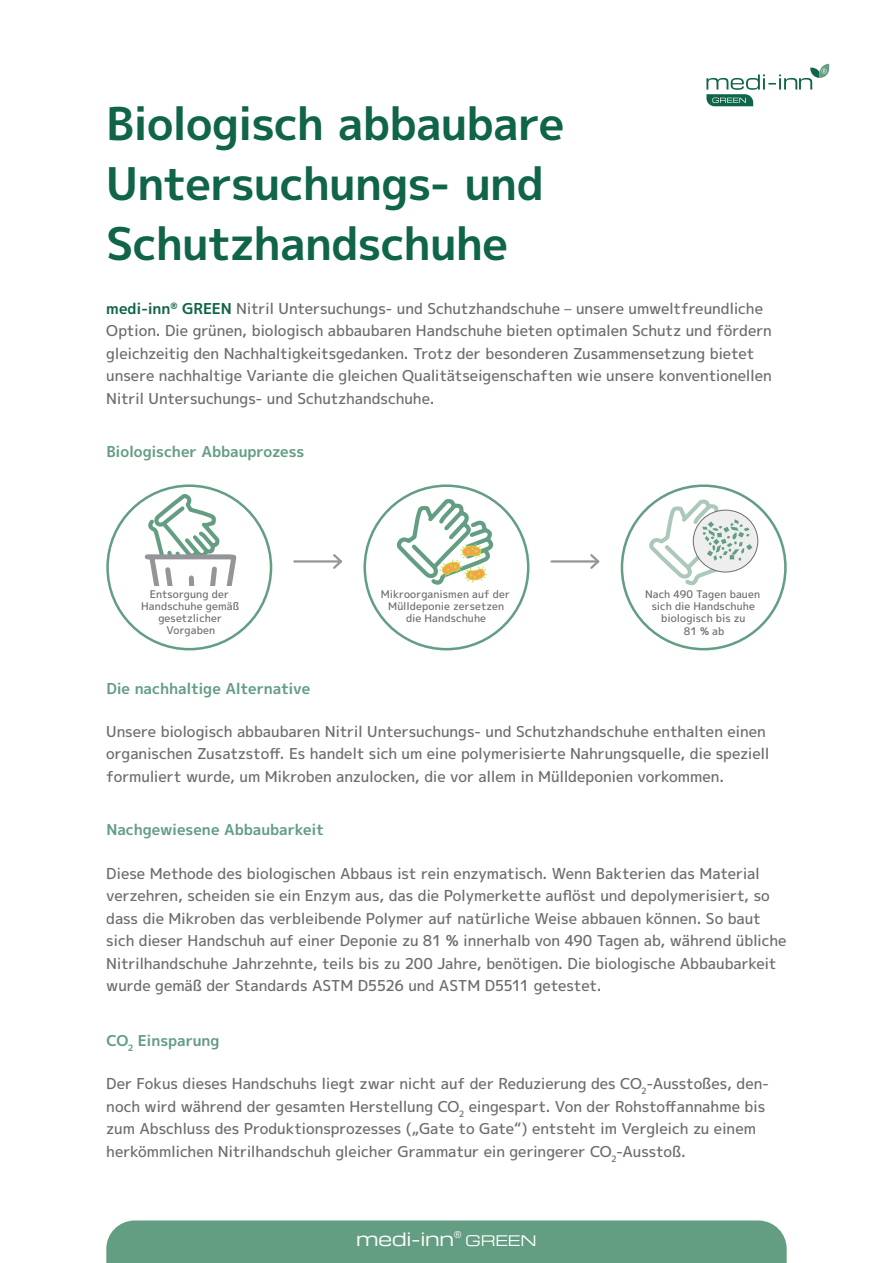
<style>
.page{position:relative;width:893px;height:1263px;background:#fff}
.page>*{position:absolute;margin:0;border:0;box-sizing:border-box;transform-origin:0 0}
.t1{font:700 45px/60px "Mplus 1 p";letter-spacing:-.02em;color:#106449}
.t2{font:18px "Michroma";color:#fff}
.t3{font:500 15px/22.5px "Mplus 1 p";letter-spacing:-.01em;color:#6c6d70}
.t4{font:700 15px "Mplus 1 p";letter-spacing:-.01em;color:#639e83}
.t5{font:14.25px "Michroma";color:#fff}
.t6{font:500 10.5px/12px "Mplus 1 p";letter-spacing:.01em;color:#6c6d70;text-align:center}
.t7{font:9.6px "Mplus 1 p";color:#fff}
.s1{font-weight:700;color:#106449}
</style>
<div class="page">
<div style="left:106px;top:1220px;width:681px;height:43px;background:#639e83"></div>
<svg style="left:706px;top:64px;width:123px;height:42px"></svg>
<div style="left:621px;top:484px;width:166px;height:166px;border:3px solid #639e83;border-radius:50%"></div>
<svg style="left:693px;top:510px;width:65px;height:62px"></svg>
<svg style="left:645px;top:498px;width:107px;height:88px"></svg>
<div style="left:363px;top:484px;width:166px;height:166px;border:3px solid #639e83;border-radius:50%"></div>
<svg style="left:393px;top:498px;width:99px;height:87px"></svg>
<div style="left:106px;top:484px;width:166px;height:166px;border:3px solid #639e83;border-radius:50%"></div>
<svg style="left:142px;top:490px;width:98px;height:95px"></svg>
<hr style="left:294px;top:560px;width:47px;height:3px;background:#939598">
<svg style="left:331px;top:554px;width:11px;height:15px"></svg>
<hr style="left:551px;top:560px;width:47px;height:3px;background:#939598">
<svg style="left:588px;top:554px;width:12px;height:15px"></svg>
<h1 class="t1" style="left:106px;top:94px;width:460px">Biologisch abbaubare<br>Untersuchungs- und<br>Schutzhandschuhe</h1>
<p class="t3" style="left:106px;top:297px;width:667px"><span class="s1">medi-inn</span><sup>®</sup> <span class="s1">GREEN</span> Nitril Untersuchungs- und Schutzhandschuhe – unsere umweltfreundliche Option. Die grünen, biologisch abbaubaren Handschuhe bieten optimalen Schutz und fördern gleichzeitig den Nachhaltigkeitsgedanken. Trotz der besonderen Zusammensetzung bietet unsere nachhaltige Variante die gleichen Qualitätseigenschaften wie unsere konventionellen Nitril Untersuchungs- und Schutzhandschuhe.</p>
<p class="t4" style="left:106px;top:441px;width:199px">Biologischer Abbauprozess</p>
<p class="t6" style="left:141px;top:588px;width:99px">Entsorgung der<br>Handschuhe gemäß gesetzlicher<br>Vorgaben</p>
<p class="t4" style="left:106px;top:677px;width:205px">Die nachhaltige Alternative</p>
<p class="t6" style="left:381px;top:588px;width:131px">Mikroorganismen auf der<br>Mülldeponie zersetzen die Handschuhe</p>
<p class="t6" style="left:645px;top:588px;width:117px">Nach 490 Tagen bauen sich die Handschuhe biologisch bis zu<br>81 % ab</p>
<p class="t3" style="left:106px;top:720px;width:665px">Unsere biologisch abbaubaren Nitril Untersuchungs- und Schutzhandschuhe enthalten einen organischen Zusatzstoff. Es handelt sich um eine polymerisierte Nahrungsquelle, die speziell formuliert wurde, um Mikroben anzulocken, die vor allem in Mülldeponien vorkommen.</p>
<p class="t4" style="left:106px;top:819px;width:219px">Nachgewiesene Abbaubarkeit</p>
<p class="t3" style="left:106px;top:862px;width:682px">Diese Methode des biologischen Abbaus ist rein enzymatisch. Wenn Bakterien das Material verzehren, scheiden sie ein Enzym aus, das die Polymerkette auflöst und depolymerisiert, so dass die Mikroben das verbleibende Polymer auf natürliche Weise abbauen können. So baut sich dieser Handschuh auf einer Deponie zu 81 % innerhalb von 490 Tagen ab, während übliche Nitrilhandschuhe Jahrzehnte, teils bis zu 200 Jahre, benötigen. Die biologische Abbaubarkeit wurde gemäß der Standards ASTM D5526 und ASTM D5511 getestet.</p>
<p class="t4" style="left:106px;top:1030px;width:115px">CO<sub>2</sub> Einsparung</p>
<p class="t3" style="left:106px;top:1072px;width:664px">Der Fokus dieses Handschuhs liegt zwar nicht auf der Reduzierung des CO<sub>2</sub>-Ausstoßes, den&shy;noch wird während der gesamten Herstellung CO<sub>2</sub> eingespart. Von der Rohstoffannahme bis zum Abschluss des Produktionsprozesses („Gate to Gate“) entsteht im Vergleich zu einem herkömmlichen Nitrilhandschuh gleicher Grammatur ein geringerer CO<sub>2</sub>-Ausstoß.</p>
<p class="t2" style="left:356px;top:1229px;width:99px">medi-inn</p>
<p class="t7" style="left:454px;top:1227px;width:9px">®</p>
<p class="t5" style="left:466px;top:1233px;width:72px">GREEN</p>
</div>
